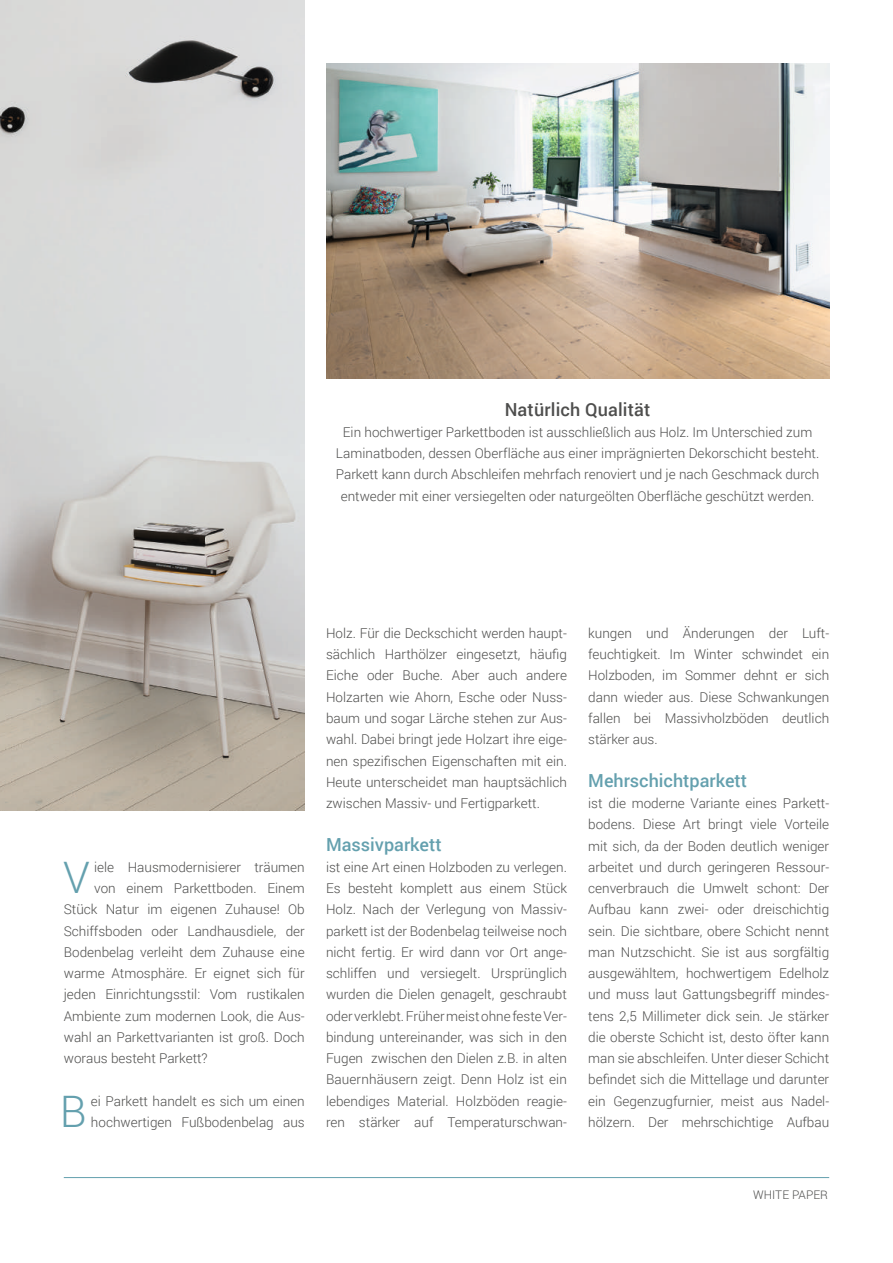
<style>
.page{position:relative;width:893px;height:1263px;background:#fff}
.page>*{position:absolute;margin:0;border:0;box-sizing:border-box;transform-origin:0 0}
.t1{font:300 43.35px "Roboto";color:#64a0ae}
.t2{font:500 18px "Roboto";color:#64a0ae}
.t3{font:500 18px "Roboto";letter-spacing:.01em;color:#4e4e4d}
.t4{font:300 13.5px/21.3px "Roboto";color:#4e4e4d;text-align:justify}
.t5{font:300 11.85px "Roboto";color:#4e4e4d}
</style>
<div class="page">
<img style="left:0;top:0;width:305px;height:810px">
<img style="left:326px;top:63px;width:503px;height:315px">
<hr style="left:64px;top:1177px;width:765px;height:1px;background:#64a0ae">
<h2 class="t3" style="left:505px;top:397px;width:147px">Natürlich Qualität</h2>
<p class="t4" style="left:336px;top:422px;width:485px;text-align:center">Ein hochwertiger Parkettboden ist ausschließlich aus Holz. Im Unterschied zum Laminatboden, dessen Oberfläche aus einer imprägnierten Dekorschicht besteht.<br>Parkett kann durch Abschleifen mehrfach renoviert und je nach Geschmack durch entweder mit einer versiegelten oder naturgeölten Oberfläche geschützt werden.</p>
<h1 class="t1" style="left:63px;top:848px;width:28px">V</h1>
<p class="t4" style="left:94px;top:856px;width:212px">iele Hausmodernisierer träumen</p>
<p class="t4" style="left:94px;top:877px;width:212px">von einem Parkettboden. Einem</p>
<p class="t4" style="left:64px;top:898px;width:242px">Stück Natur im eigenen Zuhause! Ob</p>
<p class="t4" style="left:64px;top:920px;width:242px">Schiffsboden oder Landhausdiele, der</p>
<p class="t4" style="left:64px;top:941px;width:242px">Bodenbelag verleiht dem Zuhause eine</p>
<p class="t4" style="left:64px;top:962px;width:242px">warme Atmosphäre. Er eignet sich für</p>
<p class="t4" style="left:64px;top:983px;width:242px">jeden Einrichtungsstil: Vom rustikalen</p>
<p class="t4" style="left:64px;top:1005px;width:242px">Ambiente zum modernen Look, die Aus-</p>
<p class="t4" style="left:64px;top:1026px;width:242px">wahl an Parkettvarianten ist groß. Doch</p>
<p class="t4" style="left:64px;top:1047px;width:145px">woraus besteht Parkett?</p>
<h1 class="t1" style="left:60px;top:1081px;width:28px">B</h1>
<p class="t4" style="left:91px;top:1090px;width:215px">ei Parkett handelt es sich um einen hochwertigen Fußbodenbelag aus</p>
<p class="t4" style="left:326px;top:622px;width:242px">Holz. Für die Deckschicht werden haupt&shy;sächlich Harthölzer eingesetzt, häufig Eiche oder Buche. Aber auch andere Holzarten wie Ahorn, Esche oder Nuss&shy;baum und sogar Lärche stehen zur Aus&shy;wahl. Dabei bringt jede Holzart ihre eige&shy;nen spezifischen Eigenschaften mit ein.<br>Heute unterscheidet man hauptsächlich zwischen Massiv- und Fertigparkett.</p>
<h2 class="t2" style="left:326px;top:831px;width:117px">Massivparkett</h2>
<p class="t4" style="left:326px;top:856px;width:242px">ist eine Art einen Holzboden zu verlegen.<br>Es besteht komplett aus einem Stück Holz. Nach der Verlegung von Massiv&shy;parkett ist der Bodenbelag teilweise noch nicht fertig. Er wird dann vor Ort ange&shy;schliffen und versiegelt. Ursprünglich wurden die Dielen genagelt, geschraubt oder verklebt. Früher meist ohne feste Ver&shy;bindung untereinander, was sich in den Fugen zwischen den Dielen z.B. in alten Bauernhäusern zeigt. Denn Holz ist ein lebendiges Material. Holzböden reagie&shy;ren stärker auf Temperaturschwan-</p>
<p class="t4" style="left:588px;top:622px;width:242px">kungen und Änderungen der Luft&shy;feuchtigkeit. Im Winter schwindet ein Holzboden, im Sommer dehnt er sich dann wieder aus. Diese Schwankungen fallen bei Massivholzböden deutlich stärker aus.</p>
<h2 class="t2" style="left:588px;top:768px;width:160px">Mehrschichtparkett</h2>
<p class="t4" style="left:588px;top:792px;width:242px">ist die moderne Variante eines Parkett&shy;bodens. Diese Art bringt viele Vorteile mit sich, da der Boden deutlich weniger arbeitet und durch geringeren Ressour&shy;cenverbrauch die Umwelt schont: Der Aufbau kann zwei- oder dreischichtig sein. Die sichtbare, obere Schicht nennt man Nutzschicht. Sie ist aus sorgfältig ausgewähltem, hochwertigem Edelholz und muss laut Gattungsbegriff mindes&shy;tens 2,5 Millimeter dick sein. Je stärker die oberste Schicht ist, desto öfter kann man sie abschleifen. Unter dieser Schicht befindet sich die Mittellage und darunter ein Gegenzugfurnier, meist aus Nadel&shy;hölzern. Der mehrschichtige Aufbau</p>
<p class="t5" style="left:753px;top:1186px;width:76px">WHITE PAPER</p>
</div>
